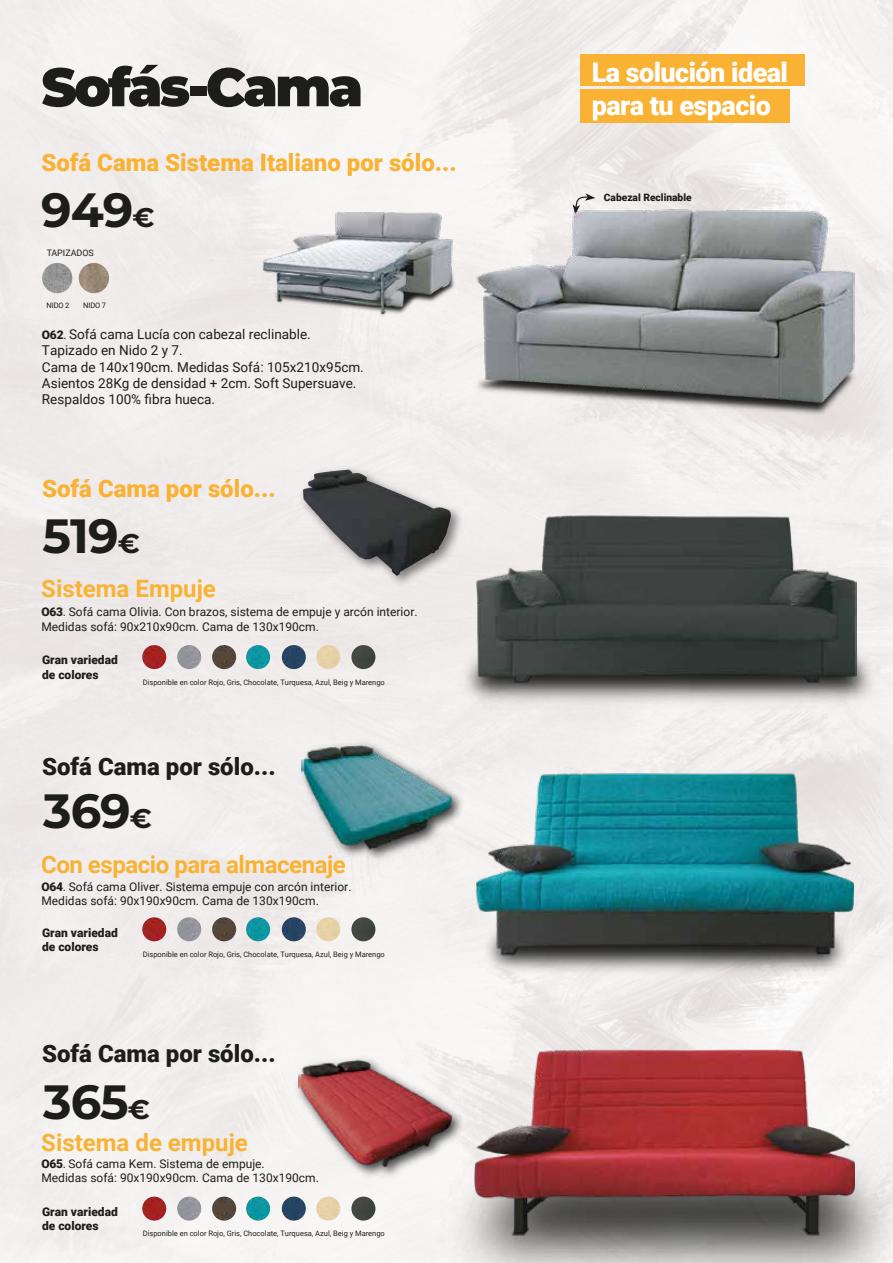
<style>
.page{position:relative;width:893px;height:1263px;background:#fff}
.page>*{position:absolute;margin:0;border:0;box-sizing:border-box;transform-origin:0 0}
.t1{font:900 54px "Montserrat";letter-spacing:-.05em;color:#1d1d1b}
.t2{font:100 48px "Montserrat";letter-spacing:-.02em;color:#1d1d1b}
.t3{font:900 27px/32.4px "Roboto";letter-spacing:-.02em;color:#fff}
.t4{font:900 24px "Roboto";color:#f9b234}
.t5{font:900 24px "Roboto";color:#1d1d1b}
.t6{font:700 24px "Roboto";color:#f9b234}
.t7{font:700 24px "Roboto";letter-spacing:-.02em;color:#f9b234}
.t8{font:13.5px/16.2px "Roboto";color:#1d1d1b}
.t9{font:12px/14.4px "Roboto";color:#1d1d1b}
.t10{font:900 12px/14.4px "Roboto";color:#1d1d1b}
.t11{font:900 10.2px "Roboto";color:#1d1d1b}
.t12{font:9px "Roboto";color:#1d1d1b}
.t13{font:7.5px "Roboto";color:#1d1d1b}
.s1{font-size:27px}
.s2{font-weight:900;font-size:12px}
.s3{font-size:12px}
.s4{font-weight:900}
</style>
<div class="page">
<img style="left:0;top:0;width:893px;height:1263px">
<svg style="left:573px;top:193px;width:22px;height:14px"></svg>
<img style="left:327px;top:364px;width:98px;height:3px">
<div style="left:223px;top:222px;width:202px;height:142px;background:#f0eceb"></div>
<img style="left:251px;top:199px;width:221px;height:138px">
<div style="left:580px;top:54px;width:224px;height:32px;background:#f9b234"></div>
<div style="left:580px;top:89px;width:210px;height:33px;background:#f9b234"></div>
<img style="left:142px;top:645px;width:128px;height:24px">
<img style="left:282px;top:645px;width:24px;height:24px;border-radius:12px">
<img style="left:316px;top:645px;width:24px;height:24px;border-radius:12px">
<img style="left:351px;top:645px;width:24px;height:24px;border-radius:12px">
<img style="left:142px;top:917px;width:128px;height:24px">
<img style="left:282px;top:917px;width:24px;height:24px;border-radius:12px">
<img style="left:316px;top:917px;width:24px;height:24px;border-radius:12px">
<img style="left:351px;top:917px;width:24px;height:24px;border-radius:12px">
<img style="left:142px;top:1196px;width:128px;height:24px">
<img style="left:282px;top:1196px;width:24px;height:24px;border-radius:12px">
<img style="left:316px;top:1196px;width:24px;height:24px;border-radius:12px">
<img style="left:351px;top:1196px;width:24px;height:24px;border-radius:12px">
<img style="left:294px;top:461px;width:174px;height:132px">
<img style="left:303px;top:469px;width:148px;height:107px">
<img style="left:42px;top:263px;width:30px;height:30px;border-radius:15px">
<img style="left:79px;top:263px;width:30px;height:30px;border-radius:15px">
<img style="left:432px;top:1128px;width:461px;height:135px">
<img style="left:459px;top:1174px;width:124px;height:89px">
<img style="left:748px;top:1173px;width:125px;height:90px">
<img style="left:474px;top:1049px;width:381px;height:184px">
<img style="left:442px;top:847px;width:446px;height:166px">
<img style="left:447px;top:894px;width:125px;height:114px">
<img style="left:761px;top:892px;width:122px;height:116px">
<img style="left:476px;top:770px;width:377px;height:183px">
<img style="left:422px;top:575px;width:471px;height:167px">
<img style="left:476px;top:512px;width:380px;height:170px">
<img style="left:425px;top:303px;width:468px;height:160px">
<img style="left:470px;top:207px;width:392px;height:202px">
<img style="left:293px;top:734px;width:178px;height:134px">
<img style="left:302px;top:743px;width:152px;height:107px">
<img style="left:290px;top:1050px;width:180px;height:134px">
<img style="left:298px;top:1059px;width:155px;height:108px">
<h1 class="t1" style="left:41px;top:51px;width:323px">Sofás-Cama</h1>
<h3 class="t4" style="left:41px;top:146px;width:417px">Sofá Cama Sistema Italiano por sólo...</h3>
<h2 class="t2" style="left:41px;top:178px;width:115px">949<span class="s1">€</span></h2>
<p class="t12" style="left:47px;top:246px;width:48px">TAPIZADOS</p>
<p class="t13" style="left:47px;top:300px;width:24px">NIDO 2</p>
<p class="t13" style="left:83px;top:300px;width:24px">NIDO 7</p>
<p class="t8" style="left:42px;top:326px;width:323px"><span class="s2">O62</span><span class="s3">.</span> Sofá cama Lucía con cabezal reclinable.<br>Tapizado en Nido 2 y 7.<br>Cama de 140x190cm. Medidas Sofá: 105x210x95cm.<br>Asientos 28Kg de densidad + 2cm. Soft Supersuave.<br>Respaldos 100% fibra hueca.</p>
<h3 class="t4" style="left:42px;top:472px;width:235px">Sofá Cama por sólo...</h3>
<h2 class="t2" style="left:43px;top:504px;width:99px">519<span class="s1">€</span></h2>
<h3 class="t6" style="left:41px;top:572px;width:176px">Sistema Empuje</h3>
<p class="t9" style="left:41px;top:604px;width:378px"><span class="s4">O63</span>. Sofá cama Olivia. Con brazos, sistema de empuje y arcón interior.<br>Medidas sofá: 90x210x90cm. Cama de 130x190cm.</p>
<p class="t10" style="left:42px;top:652px;width:77px">Gran variedad de colores</p>
<p class="t13" style="left:143px;top:677px;width:244px">Disponible en color Rojo, Gris, Chocolate, Turquesa, Azul, Beig y Marengo</p>
<h3 class="t5" style="left:42px;top:749px;width:235px">Sofá Cama por sólo...</h3>
<h2 class="t2" style="left:43px;top:779px;width:110px">369<span class="s1">€</span></h2>
<h3 class="t7" style="left:41px;top:847px;width:306px">Con espacio para almacenaje</h3>
<p class="t9" style="left:41px;top:879px;width:312px"><span class="s4">O64</span>. Sofá cama Oliver. Sistema empuje con arcón interior.<br>Medidas sofá: 90x190x90cm. Cama de 130x190cm.</p>
<p class="t10" style="left:42px;top:925px;width:77px">Gran variedad de colores</p>
<p class="t13" style="left:143px;top:949px;width:244px">Disponible en color Rojo, Gris, Chocolate, Turquesa, Azul, Beig y Marengo</p>
<h3 class="t5" style="left:42px;top:1036px;width:235px">Sofá Cama por sólo...</h3>
<h2 class="t2" style="left:43px;top:1070px;width:108px">365<span class="s1">€</span></h2>
<p class="t9" style="left:41px;top:1156px;width:279px"><span class="s4">O65</span>. Sofá cama Kem. Sistema de empuje.<br>Medidas sofá: 90x190x90cm. Cama de 130x190cm.</p>
<h3 class="t6" style="left:41px;top:1125px;width:208px">Sistema de empuje</h3>
<p class="t10" style="left:42px;top:1204px;width:77px">Gran variedad de colores</p>
<p class="t13" style="left:143px;top:1228px;width:244px">Disponible en color Rojo, Gris, Chocolate, Turquesa, Azul, Beig y Marengo</p>
<h3 class="t3" style="left:592px;top:55px;width:198px">La solución ideal para tu espacio</h3>
<p class="t11" style="left:604px;top:190px;width:89px">Cabezal Reclinable</p>
</div>
